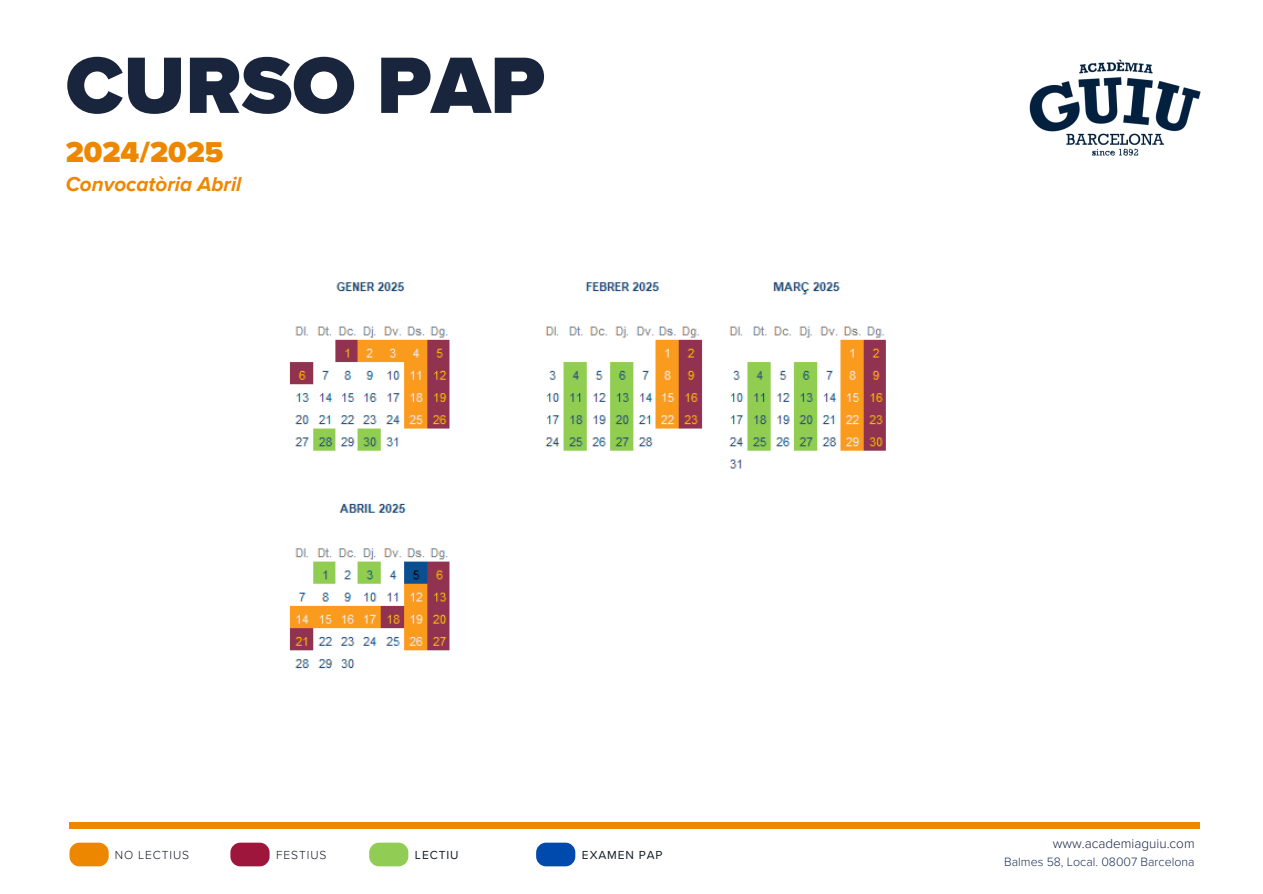
<style>
.page{position:relative;width:1263px;height:894px;background:#fff}
.page>*{position:absolute;margin:0;border:0;box-sizing:border-box;transform-origin:0 0}
.t1{font:900 82.8px "Proxima Nova";color:#18253c}
.t2{font:900 29.55px "Proxima Nova";color:#ee8700}
.t3{font:italic 700 20.7px "Proxima Nova";color:#ee8700}
.t4{font:300 13.5px "Proxima Nova";color:#1c2747}
.t5{font:300 12.45px "Proxima Nova";color:#1e3259}
.t6{font:300 12px "Proxima Nova";letter-spacing:.075em;color:#141a23}
.t7{font:12px "Proxima Nova";letter-spacing:.075em;color:#141a23}
</style>
<div class="page">
<div style="left:70px;top:822px;width:1129px;height:6px;background:#ee8700"></div>
<div style="left:230px;top:842px;width:40px;height:24px;background:#9f163d;border-radius:10px"></div>
<div style="left:69px;top:842px;width:40px;height:24px;background:#ee8700;border-radius:10px"></div>
<div style="left:369px;top:842px;width:39px;height:24px;background:#91cd54;border-radius:10px"></div>
<div style="left:536px;top:842px;width:39px;height:24px;background:#004aad;border-radius:10px"></div>
<img style="left:1029px;top:59px;width:172px;height:97px">
<img style="left:289px;top:282px;width:597px;height:387px">
<h1 class="t1" style="left:66px;top:37px;width:481px">CURSO PAP</h1>
<h1 class="t2" style="left:66px;top:135px;width:159px">2024/2025</h1>
<p class="t3" style="left:66px;top:172px;width:177px">Convocatòria Abril</p>
<h2 class="t6" style="left:115px;top:847px;width:76px">NO LECTIUS</h2>
<p class="t6" style="left:276px;top:847px;width:52px">FESTIUS</p>
<p class="t7" style="left:415px;top:847px;width:45px">LECTIU</p>
<p class="t7" style="left:582px;top:847px;width:82px">EXAMEN PAP</p>
<p class="t4" style="left:1053px;top:835px;width:143px">www.academiaguiu.com</p>
<p class="t5" style="left:1004px;top:854px;width:192px">Balmes 58, Local. 08007 Barcelona</p>
</div>
